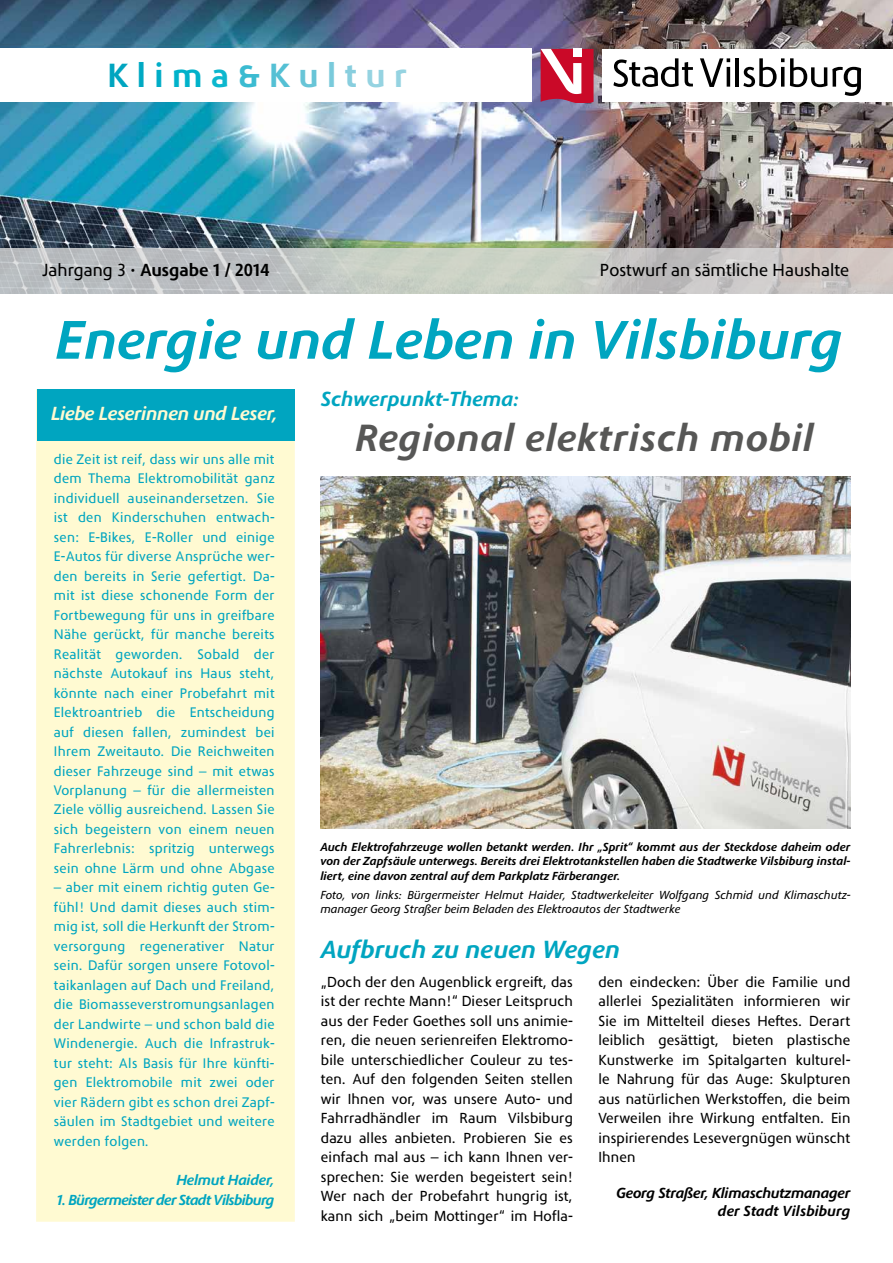
<style>
.page{position:relative;width:893px;height:1263px;background:#fff}
.page>*{position:absolute;margin:0;border:0;box-sizing:border-box;transform-origin:0 0}
.t1{font:italic 700 55.8px "Phoenica";color:#00a5c0}
.t2{font:italic 700 39px "Phoenica";letter-spacing:.02em;color:#575756}
.t3{font:700 34.5px "Phoenica";color:#95d3e1}
.t4{font:italic 700 25.5px "Phoenica";color:#00a5c0}
.t5{font:italic 700 21px "Phoenica";color:#00a5c0}
.t6{font:italic 700 19.5px "Phoenica";letter-spacing:-.02em;color:#fffad2}
.t7{font:18px "Phoenica";color:#000}
.t8{font:700 18px "Phoenica";color:#000}
.t9{font:15px/19.5px "Phoenica";letter-spacing:.01em;color:#000;text-align:justify}
.t10{font:italic 700 15px/18px "Phoenica";letter-spacing:-.02em;color:#000;text-align:right}
.t11{font:italic 700 15px "Phoenica";letter-spacing:-.05em;color:#00a5c0}
.t12{font:italic 700 15px "Phoenica";letter-spacing:-.02em;color:#00a5c0}
.t13{font:14.25px/19.5px "Phoenica";letter-spacing:.02em;color:#00a5c0;text-align:justify}
.t14{font:italic 700 12px/14.4px "Phoenica";color:#000;text-align:justify}
.t15{font:italic 12px/14.4px "Phoenica";color:#000}
.s1{color:#00a5c0}
.s2{color:#00a9c3}
.s3{color:#00adc7}
.s4{color:#00b2ca}
.s5{color:#0cb7ce}
.s6{color:#3bbbd1}
.s7{color:#54c0d4}
.s8{color:#68c5d7}
.s9{color:#79cadb}
.s10{color:#88cede}
.s11{font-weight:400}
</style>
<div class="page">
<div style="left:36px;top:389px;width:259px;height:833px;background:#fffad2"></div>
<div style="left:37px;top:389px;width:258px;height:51px;background:#00a5c0"></div>
<img style="left:321px;top:476px;width:530px;height:352px">
<img style="left:0;top:0;width:893px;height:248px">
<div style="left:0;top:49px;width:531px;height:53px;background:#fff"></div>
<div style="left:603px;top:49px;width:290px;height:53px;background:#fff"></div>
<hr style="left:736px;top:58px;width:3px;height:29px;background:#000">
<svg style="left:790px;top:58px;width:71px;height:38px"></svg>
<svg style="left:700px;top:58px;width:30px;height:29px"></svg>
<svg style="left:743px;top:58px;width:41px;height:29px"></svg>
<hr style="left:781px;top:67px;width:3px;height:20px;background:#000">
<svg style="left:541px;top:49px;width:52px;height:53px"></svg>
<div style="left:573px;top:49px;width:8px;height:8px;background:#fff"></div>
<svg style="left:613px;top:58px;width:80px;height:29px"></svg>
<svg style="left:0;top:248px;width:893px;height:45px;background:#c4c6c3"></svg>
<h3 class="t3" style="left:107px;top:55px;width:301px"><span class="s1">K</span> <span class="s2">l</span> <span class="s3">i</span> <span class="s4">m</span> <span class="s5">a</span><span class="s6">&amp;</span><span class="s7">K</span><span class="s8">u</span><span class="s9">l</span><span class="s10">t</span> u r</h3>
<p class="t8" style="left:43px;top:260px;width:229px"><span class="s11">Jahrgang 3</span> <sup>•</sup> Ausgabe 1 / 2014</p>
<p class="t7" style="left:600px;top:260px;width:251px">Postwurf an sämtliche Haushalte</p>
<h1 class="t1" style="left:56px;top:308px;width:789px">Energie und Leben in Vilsbiburg</h1>
<h3 class="t6" style="left:51px;top:402px;width:228px">Liebe Leserinnen und Leser,</h3>
<p class="t13" style="left:54px;top:449px;width:222px">die Zeit ist reif, dass wir uns alle mit dem Thema Elektromobilität ganz individuell auseinandersetzen. Sie ist den Kinderschuhen entwach&shy;sen: E-Bikes, E-Roller und einige E-Autos für diverse Ansprüche wer&shy;den bereits in Serie gefertigt. Da&shy;mit ist diese schonende Form der Fortbewegung für uns in greifbare Nähe gerückt, für manche bereits Realität geworden. Sobald der nächste Autokauf ins Haus steht, könnte nach einer Probefahrt mit Elektroantrieb die Entscheidung auf diesen fallen, zumindest bei Ihrem Zweitauto. Die Reichweiten dieser Fahrzeuge sind – mit etwas Vorplanung – für die allermeisten Ziele völlig ausreichend. Lassen Sie sich begeistern von einem neuen Fahrerlebnis: spritzig unterwegs sein ohne Lärm und ohne Abgase</p>
<p class="t13" style="left:54px;top:878px;width:222px">– aber mit einem richtig guten Ge&shy;fühl! Und damit dieses auch stim&shy;mig ist, soll die Herkunft der Strom&shy;versorgung regenerativer Natur sein. Dafür sorgen unsere Fotovol&shy;taikanlagen auf Dach und Freiland, die Biomasseverstromungsanlagen der Landwirte – und schon bald die Windenergie. Auch die Infrastruk&shy;tur steht: Als Basis für Ihre künfti&shy;gen Elektromobile mit zwei oder vier Rädern gibt es schon drei Zapf&shy;säulen im Stadtgebiet und weitere werden folgen.</p>
<p class="t12" style="left:176px;top:1171px;width:100px">Helmut Haider,</p>
<p class="t11" style="left:57px;top:1191px;width:219px">1. Bürgermeister der Stadt Vilsbiburg</p>
<h3 class="t5" style="left:321px;top:387px;width:200px">Schwerpunkt-Thema:</h3>
<h2 class="t2" style="left:356px;top:415px;width:459px">Regional elektrisch mobil</h2>
<p class="t14" style="left:320px;top:840px;width:532px">Auch Elektrofahrzeuge wollen betankt werden. Ihr „Sprit“ kommt aus der Steckdose daheim oder von der Zapfsäule unterwegs. Bereits drei Elektrotankstellen haben die Stadtwerke Vilsbiburg instal&shy;liert, eine davon zentral auf dem Parkplatz Färberanger.</p>
<p class="t15" style="left:320px;top:888px;width:532px">Foto, von links: Bürgermeister Helmut Haider, Stadtwerkeleiter Wolfgang Schmid und Klimaschutz&shy;manager Georg Straßer beim Beladen des Elektroautos der Stadtwerke</p>
<h3 class="t4" style="left:321px;top:935px;width:301px">Aufbruch zu neuen Wegen</h3>
<p class="t9" style="left:321px;top:972px;width:254px">„Doch der den Augenblick ergreift, das ist der rechte Mann!“ Dieser Leitspruch aus der Feder Goethes soll uns animie&shy;ren, die neuen serienreifen Elektromo&shy;bile unterschiedlicher Couleur zu tes&shy;ten. Auf den folgenden Seiten stellen wir Ihnen vor, was unsere Auto- und Fahrradhändler im Raum Vilsbiburg dazu alles anbieten. Probieren Sie es einfach mal aus – ich kann Ihnen ver&shy;sprechen: Sie werden begeistert sein!<br>Wer nach der Probefahrt hungrig ist, kann sich „beim Mottinger“ im Hofla-</p>
<p class="t9" style="left:598px;top:972px;width:254px">den eindecken: Über die Familie und allerlei Spezialitäten informieren wir Sie im Mittelteil dieses Heftes. Derart leiblich gesättigt, bieten plastische Kunstwerke im Spitalgarten kulturel&shy;le Nahrung für das Auge: Skulpturen aus natürlichen Werkstoffen, die beim Verweilen ihre Wirkung entfalten. Ein inspirierendes Lesevergnügen wünscht Ihnen</p>
<p class="t10" style="left:617px;top:1184px;width:235px">Georg Straßer, Klimaschutzmanager der Stadt Vilsbiburg</p>
</div>
